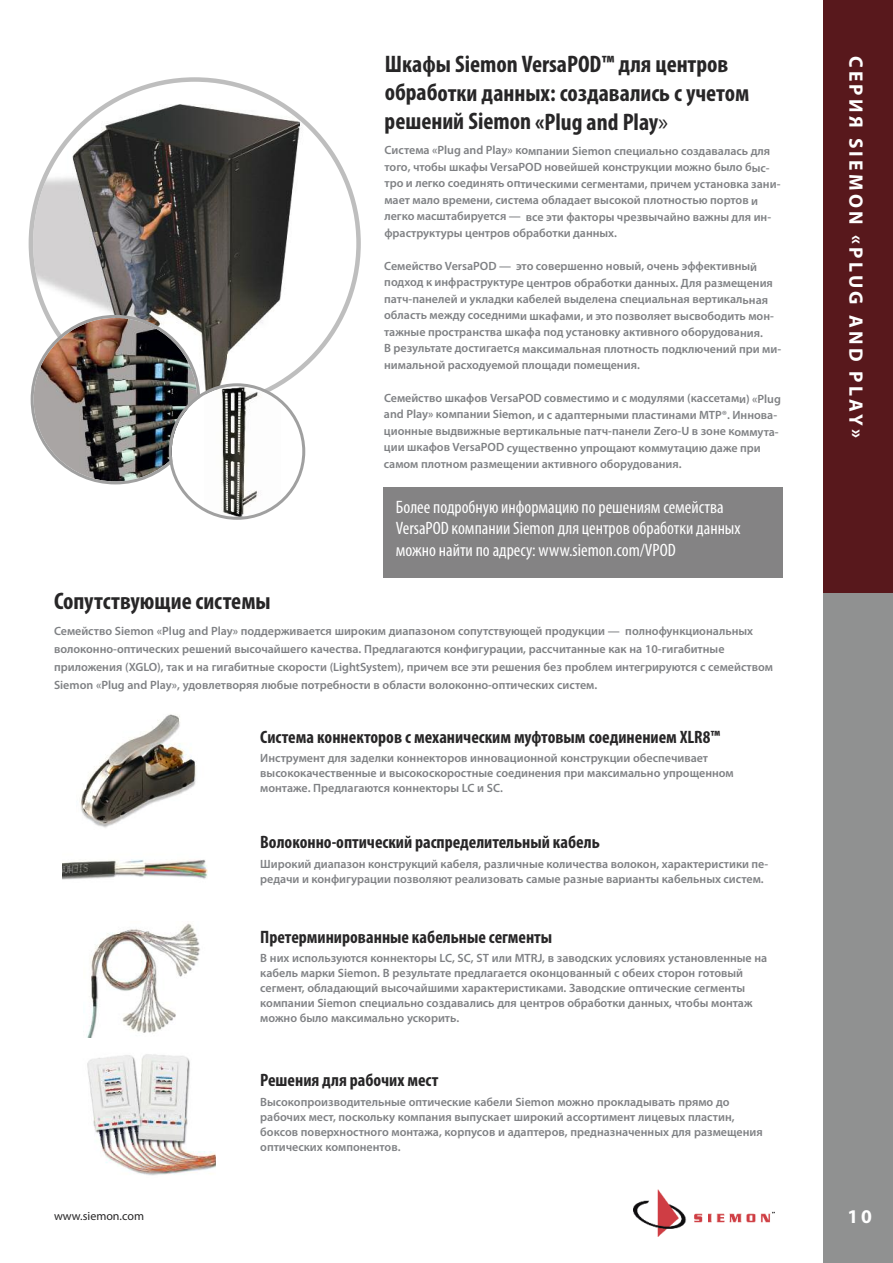
<style>
.page{position:relative;width:893px;height:1263px;background:#fff}
.page>*{position:absolute;margin:0;border:0;box-sizing:border-box;transform-origin:0 0}
.t1{font:700 condensed 24px/28.8px "Myriad Pro";color:#272627}
.t2{font:700 19.5px "Myriad Pro";letter-spacing:.17em;color:#fff}
.t3{font:700 condensed 18px "Myriad Pro";color:#272627}
.t4{font:condensed 18px/21.6px "Myriad Pro";color:#fff}
.t5{font:600 12px/16.5px "Myriad Pro";color:#7f8184}
.t6{font:12px "Myriad Pro";color:#272627}
.s1{font-weight:400;font-stretch:normal}
</style>
<div class="page">
<img style="left:634px;top:1190px;width:140px;height:47px">
<div style="left:823px;top:415px;width:70px;height:848px;background:#909191"></div>
<div style="left:823px;top:0;width:70px;height:592px;background:#58181c"></div>
<svg style="left:29px;top:77px;width:332px;height:329px"></svg>
<div style="left:384px;top:487px;width:399px;height:91px;background:#848384"></div>
<img style="left:80px;top:714px;width:117px;height:114px">
<img style="left:87px;top:923px;width:113px;height:114px">
<img style="left:87px;top:1054px;width:129px;height:122px">
<svg style="left:31px;top:315px;width:274px;height:205px"></svg>
<img style="left:62px;top:859px;width:146px;height:21px">
<h1 class="t1" style="left:385px;top:52px;width:366px">Шкафы Siemon VersaPOD™ для центров обработки данных: создавались с учетом решений Siemon «Plug and Play<span class="s1">»</span></h1>
<p class="t5" style="left:384px;top:143px;width:398px">Система «Plug and Play» компании Siemon специально создавалась для того, чтобы шкафы VersaPOD новейшей конструкции можно было быс&shy;тро и легко соединять оптическими сегментами, причем установка зани&shy;мает мало времени, система обладает высокой плотностью портов и легко масштабируется — все эти факторы чрезвычайно важны для ин&shy;фраструктуры центров обработки данных.</p>
<p class="t5" style="left:384px;top:259px;width:399px">Семейство VersaPOD — это совершенно новый, очень эффективный подход к инфраструктуре центров обработки данных. Для размещения патч-панелей и укладки кабелей выделена специальная вертикальная область между соседними шкафами, и это позволяет высвободить мон&shy;тажные пространства шкафа под установку активного оборудования.<br>В результате достигается максимальная плотность подключений при ми&shy;нимальной расходуемой площади помещения.</p>
<p class="t5" style="left:384px;top:391px;width:399px">Семейство шкафов VersaPOD совместимо и с модулями (кассетами) «Plug and Play» компании Siemon, и с адаптерными пластинами MTP®. Иннова&shy;ционные выдвижные вертикальные патч-панели Zero-U в зоне коммута&shy;ции шкафов VersaPOD существенно упрощают коммутацию даже при самом плотном размещении активного оборудования.</p>
<h3 class="t4" style="left:396px;top:498px;width:346px">Более подробную информацию по решениям семейства<br>VersaPOD компании Siemon для центров обработки данных можно найти по адресу: www.siemon.com/VPOD</h3>
<h1 class="t1" style="left:54px;top:588px;width:218px">Сопутствующие системы</h1>
<p class="t5" style="left:54px;top:623px;width:721px;line-height:18px">Семейство Siemon «Plug and Play» поддерживается широким диапазоном сопутствующей продукции — полнофункциональных волоконно-оптических решений высочайшего качества. Предлагаются конфигурации, рассчитанные как на 10-гигабитные приложения (XGLO), так и на гигабитные скорости (LightSystem), причем все эти решения без проблем интегрируются с семейством Siemon «Plug and Play», удовлетворяя любые потребности в области волоконно-оптических систем.</p>
<h3 class="t3" style="left:260px;top:730px;width:461px">Система коннекторов с механическим муфтовым соединением XLR8™</h3>
<p class="t5" style="left:260px;top:751px;width:475px;line-height:15px">Инструмент для заделки коннекторов инновационной конструкции обеспечивает высококачественные и высокоскоростные соединения при максимально упрощенном монтаже. Предлагаются коннекторы LC и SC.</p>
<h3 class="t3" style="left:260px;top:836px;width:341px">Волоконно-оптический распределительный кабель</h3>
<p class="t5" style="left:260px;top:857px;width:509px;line-height:15px">Широкий диапазон конструкций кабеля, различные количества волокон, характеристики пе&shy;редачи и конфигурации позволяют реализовать самые разные варианты кабельных систем.</p>
<h3 class="t3" style="left:260px;top:931px;width:293px">Претерминированные кабельные сегменты</h3>
<p class="t5" style="left:260px;top:952px;width:509px;line-height:15px">В них используются коннекторы LC, SC, ST или MTRJ, в заводских условиях установленные на кабель марки Siemon. В результате предлагается оконцованный с обеих сторон готовый сегмент, обладающий высочайшими характеристиками. Заводские оптические сегменты компании Siemon специально создавались для центров обработки данных, чтобы монтаж можно было максимально ускорить.</p>
<p class="t6" style="left:54px;top:1212px;width:92px">www.siemon.com</p>
<h3 class="t3" style="left:260px;top:1074px;width:180px">Решения для рабочих мест</h3>
<p class="t5" style="left:260px;top:1095px;width:504px;line-height:15px">Высокопроизводительные оптические кабели Siemon можно прокладывать прямо до рабочих мест, поскольку компания выпускает широкий ассортимент лицевых пластин, боксов поверхностного монтажа, корпусов и адаптеров, предназначенных для размещения оптических компонентов.</p>
<h2 class="t2" style="left:863px;top:56px;width:383px;rotate:90deg">СЕРИЯ SIEMON «PLUG AND PLAY»</h2>
<h2 class="t2" style="left:847px;top:1209px;width:26px">10</h2>
</div>
